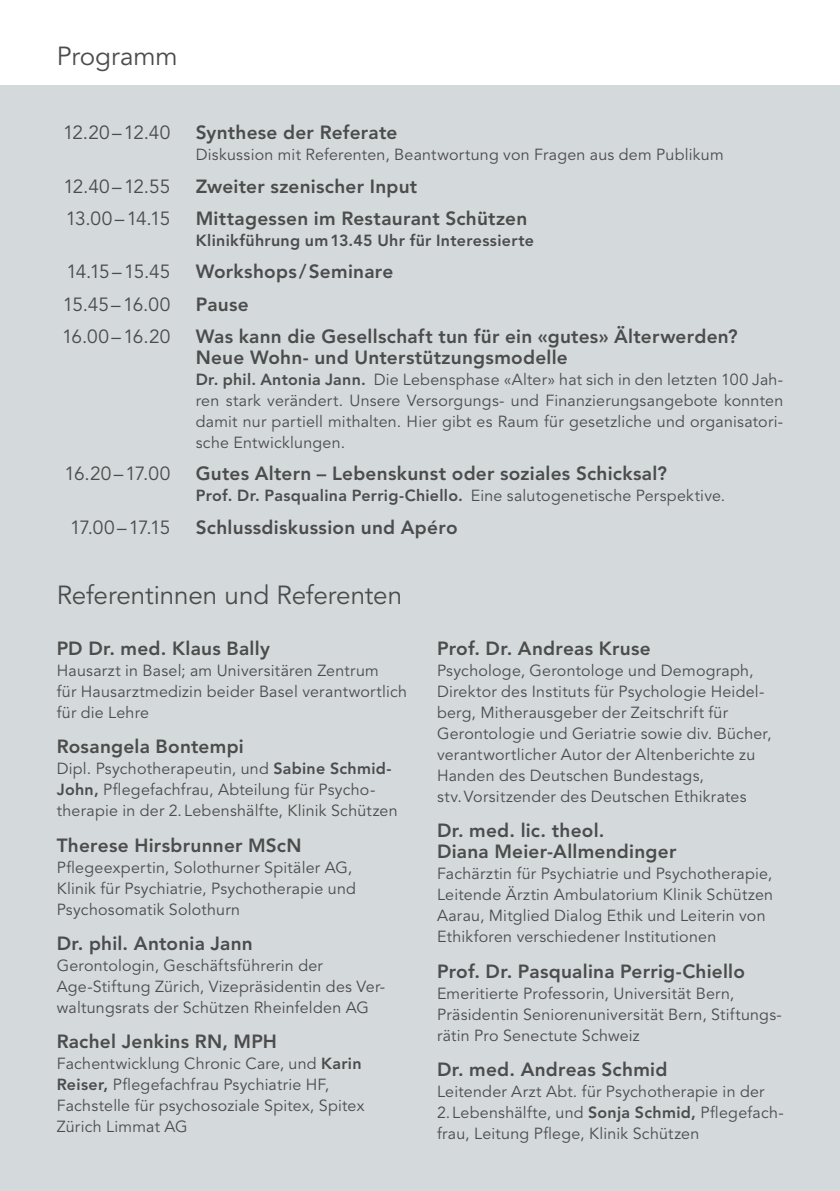
<style>
.page{position:relative;width:840px;height:1191px;background:#fff}
.page>*{position:absolute;margin:0;border:0;box-sizing:border-box;transform-origin:0 0}
.t1{font:26px "Avenir LT Std";letter-spacing:-.005em;color:#4b4c4c}
.t2{font:800 19px/21px "Avenir LT Std";letter-spacing:.015em;color:#4b4c4c}
.t3{font:19px "Avenir LT Std";letter-spacing:-.055em;color:#4b4c4c}
.t4{font:16px/21px "Avenir LT Std";letter-spacing:.015em;color:#4b4c4c}
.t5{font:800 16px "Avenir LT Std";letter-spacing:.02em;color:#4b4c4c}
.s1{font-weight:800}
.s2{font-weight:400}
</style>
<div class="page">
<div style="left:0;top:85px;width:839px;height:1106px;background:#d4d9db"></div>
<h1 class="t1" style="left:57px;top:41px;width:122px">Programm</h1>
<p class="t3" style="left:63px;top:122px;width:109px">12.20–12.40</p>
<p class="t2" style="left:196px;top:122px;width:203px">Synthese der Referate</p>
<p class="t4" style="left:196px;top:145px;width:529px">Diskussion mit Referenten, Beantwortung von Fragen aus dem Publikum</p>
<p class="t3" style="left:63px;top:175px;width:108px">12.40–12.55</p>
<p class="t2" style="left:196px;top:175px;width:223px">Zweiter szenischer Input</p>
<p class="t3" style="left:66px;top:207px;width:106px">13.00–14.15</p>
<p class="t2" style="left:196px;top:208px;width:333px">Mittagessen im Restaurant Schützen</p>
<p class="t5" style="left:196px;top:231px;width:339px">Klinikführung um13.45 Uhr für Interessierte</p>
<p class="t3" style="left:66px;top:261px;width:105px">14.15–15.45</p>
<p class="t2" style="left:196px;top:261px;width:199px">Workshops /Seminare</p>
<p class="t3" style="left:63px;top:293px;width:109px">15.45–16.00</p>
<p class="t2" style="left:196px;top:293px;width:54px">Pause</p>
<p class="t3" style="left:62px;top:325px;width:110px">16.00–16.20</p>
<p class="t2" style="left:196px;top:326px;width:543px">Was kann die Gesellschaft tun für ein «gutes» Älterwerden?<br>Neue Wohn- und Unterstützungsmodelle</p>
<p class="t4" style="left:196px;top:369px;width:588px;text-align:justify"><span class="s1">Dr. phil. Antonia Jann.</span> Die Lebensphase «Alter» hat sich in den letzten 100 Jah&shy;ren stark verändert. Unsere Versorgungs- und Finanzierungsangebote konnten damit nur partiell mithalten. Hier gibt es Raum für gesetzliche und organisatori&shy;sche Entwicklungen.</p>
<p class="t3" style="left:64px;top:463px;width:107px">16.20–17.00</p>
<p class="t2" style="left:196px;top:463px;width:472px">Gutes Altern – Lebenskunst oder soziales Schicksal?</p>
<p class="t5" style="left:196px;top:486px;width:531px">Prof. Dr. Pasqualina Perrig-Chiello. <span class="s2">Eine salutogenetische Perspektive.</span></p>
<p class="t3" style="left:70px;top:516px;width:102px">17.00– 17.15</p>
<p class="t2" style="left:196px;top:516px;width:263px">Schlussdiskussion und Apéro</p>
<h1 class="t1" style="left:57px;top:580px;width:347px">Referentinnen und Referenten</h1>
<p class="t2" style="left:57px;top:638px;width:214px">PD Dr. med. Klaus Bally</p>
<p class="t4" style="left:57px;top:660px;width:351px">Hausarzt in Basel; am Universitären Zentrum<br>für Hausarztmedizin beider Basel verantwortlich für die Lehre</p>
<p class="t2" style="left:57px;top:736px;width:188px">Rosangela Bontempi</p>
<p class="t4" style="left:57px;top:759px;width:342px">Dipl. Psychotherapeutin, und <span class="s1">Sabine Schmid-<br>John,</span> Pflegefachfrau, Abteilung für Psycho&shy;therapie in der 2.Lebenshälfte, Klinik Schützen</p>
<p class="t2" style="left:57px;top:834px;width:246px">Therese Hirsbrunner MScN</p>
<p class="t4" style="left:57px;top:857px;width:300px">Pflegeexpertin, Solothurner Spitäler AG,<br>Klinik für Psychiatrie, Psychotherapie und<br>Psychosomatik Solothurn</p>
<p class="t2" style="left:57px;top:932px;width:197px">Dr. phil. Antonia Jann</p>
<p class="t4" style="left:57px;top:955px;width:330px">Gerontologin, Geschäftsführerin der<br>Age-Stiftung Zürich, Vizepräsidentin des Ver&shy;waltungsrats der Schützen Rheinfelden AG</p>
<p class="t2" style="left:57px;top:1031px;width:222px">Rachel Jenkins RN, MPH</p>
<p class="t4" style="left:57px;top:1053px;width:309px">Fachentwicklung Chronic Care, und <span class="s1">Karin Reiser,</span> Pflegefachfrau Psychiatrie HF, Fachstelle für psychosoziale Spitex, Spitex Zürich Limmat AG</p>
<p class="t2" style="left:437px;top:638px;width:215px">Prof. Dr. Andreas Kruse</p>
<p class="t4" style="left:437px;top:660px;width:336px">Psychologe, Gerontologe und Demograph, Direktor des Instituts für Psychologie Heidel&shy;berg, Mitherausgeber der Zeitschrift für Gerontologie und Geriatrie sowie div. Bücher, verantwortlicher Autor der Altenberichte zu Handen des Deutschen Bundestags,<br>stv. -Vorsitzender des Deutschen Ethikrates</p>
<p class="t2" style="left:437px;top:820px;width:241px">Dr. med. lic. theol.<br>Diana Meier-Allmendinger</p>
<p class="t4" style="left:437px;top:864px;width:337px">Fachärztin für Psychiatrie und Psychotherapie, Leitende Ärztin Ambulatorium Klinik Schützen Aarau, Mitglied Dialog Ethik und Leiterin von Ethikforen verschiedener Institutionen</p>
<p class="t2" style="left:437px;top:960px;width:309px">Prof. Dr. Pasqualina Perrig-Chiello</p>
<p class="t4" style="left:437px;top:983px;width:346px">Emeritierte Professorin, Universität Bern,<br>Präsidentin Seniorenuniversität Bern, Stiftungs&shy;rätin Pro Senectute Schweiz</p>
<p class="t2" style="left:437px;top:1058px;width:232px">Dr. med. Andreas Schmid</p>
<p class="t4" style="left:437px;top:1081px;width:348px">Leitender Arzt Abt. für Psychotherapie in der<br>2.Lebenshälfte, und <span class="s1">Sonja Schmid,</span> Pflegefach&shy;frau, Leitung Pflege, Klinik Schützen</p>
</div>
